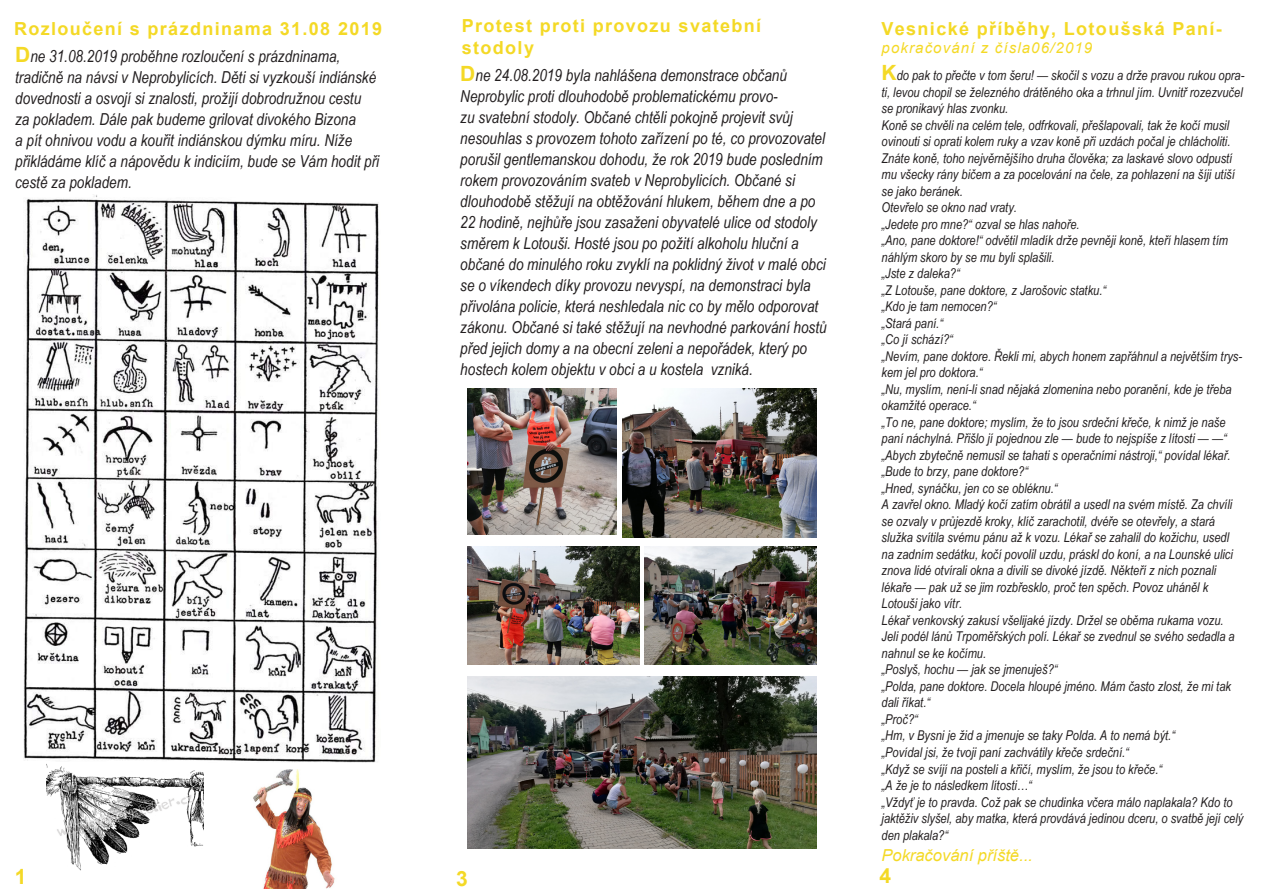
<style>
.page{position:relative;width:1263px;height:893px;background:#fff}
.page>*{position:absolute;margin:0;border:0;box-sizing:border-box;transform-origin:0 0}
.t1{font:700 21px "Arial";color:#f4d926}
.t2{font:700 18px/21.6px "Arial";letter-spacing:.075em;color:#f4d926}
.t3{font:italic 16.5px/21px "Arial Narrow";color:#231f20}
.t4{font:italic 16.5px "Arial";color:#f4d926}
.t5{font:italic 15px "Arial";letter-spacing:.075em;color:#f4d926}
.t6{font:italic 13.5px/16.5px "Arial Narrow";color:#231f20}
.s1{font-family:"Arial";font-weight:700;font-style:normal;font-size:21px;color:#f4d926}
</style>
<div class="page">
<img style="left:468px;top:388px;width:148px;height:146px">
<img style="left:23px;top:195px;width:356px;height:568px">
<img style="left:46px;top:764px;width:157px;height:107px">
<img style="left:253px;top:769px;width:82px;height:119px">
<img style="left:623px;top:388px;width:193px;height:149px">
<img style="left:644px;top:546px;width:172px;height:118px">
<img style="left:468px;top:546px;width:172px;height:118px">
<img style="left:468px;top:676px;width:348px;height:173px">
<p class="t2" style="left:14px;top:18px;width:370px">Rozloučení s prázdninama 31.08 2019</p>
<p class="t3" style="left:15px;top:46px;width:365px"><span class="s1">D</span>ne 31.08.2019 proběhne rozloučení s prázdninama, tradičně na návsi v Neprobylicích. Děti si vyzkouší indiánské dovednosti a osvojí si znalosti, prožijí dobrodružnou cestu za pokladem. Dále pak budeme grilovat divokého Bizona<br>a pít ohnivou vodu a kouřit indiánskou dýmku míru. Níže přikládáme klíč a nápovědu k indiciím, bude se Vám hodit při cestě za pokladem.</p>
<p class="t2" style="left:462px;top:15px;width:301px">Protest proti provozu svatební stodoly</p>
<p class="t3" style="left:460px;top:64px;width:368px"><span class="s1">D</span>ne 24.08.2019 byla nahlášena demonstrace občanů Neprobylic proti dlouhodobě problematickému provo-<br>zu svatební stodoly. Občané chtěli pokojně projevit svůj nesouhlas s provozem tohoto zařízení po té, co provozovatel porušil gentlemanskou dohodu, že rok 2019 bude posledním rokem provozováním svateb v Neprobylicích. Občané si dlouhodobě stěžují na obtěžování hlukem, během dne a po 22 hodině, nejhůře jsou zasaženi obyvatelé ulice od stodoly směrem k Lotouši. Hosté jsou po požití alkoholu hluční a občané do minulého roku zvyklí na poklidný život v malé obci se o víkendech díky provozu nevyspí, na demonstraci byla přivolána policie, která neshledala nic co by mělo odporovat zákonu. Občané si také stěžují na nevhodné parkování hostů před jejich domy a na obecní zeleni a nepořádek, který po hostech kolem objektu v obci a u kostela vzniká.</p>
<p class="t6" style="left:881px;top:67px;width:364px"><span class="s1">K</span>do pak to přečte v tom šeru! — skočil s vozu a drže pravou rukou opra&shy;ti, levou chopil se železného drátěného oka a trhnul jím. Uvnitř rozezvučel se pronikavý hlas zvonku.</p>
<p class="t2" style="left:881px;top:19px;width:342px">Vesnické příběhy, Lotoušská Paní-</p>
<p class="t5" style="left:881px;top:38px;width:212px">pokračování z čísla06/2019</p>
<p class="t6" style="left:881px;top:117px;width:355px">Koně se chvěli na celém tele, odfrkovali, přešlapovali, tak že kočí musil ovinouti si oprati kolem ruky a vzav koně při uzdách počal je chlácholiti.<br>Znáte koně, toho nejvěrnějšího druha člověka; za laskavé slovo odpustí mu všecky rány bičem a za pocelování na čele, za pohlazení na šíji utiší se jako beránek.</p>
<p class="t6" style="left:881px;top:199px;width:137px">Otevřelo se okno nad vraty.</p>
<p class="t6" style="left:881px;top:216px;width:200px">„Jedete pro mne?“ ozval se hlas nahoře.</p>
<p class="t6" style="left:881px;top:232px;width:348px">„Ano, pane doktore!“ odvětil mladík drže pevněji koně, kteří hlasem tím náhlým skoro by se mu byli splašili.</p>
<p class="t6" style="left:881px;top:265px;width:80px">„Jste z daleka?“</p>
<p class="t6" style="left:881px;top:282px;width:226px">„Z Lotouše, pane doktore, z Jarošovic statku.“</p>
<p class="t6" style="left:881px;top:298px;width:117px">„Kdo je tam nemocen?“</p>
<p class="t6" style="left:881px;top:315px;width:63px">„Stará paní.“</p>
<p class="t6" style="left:881px;top:331px;width:73px">„Co jí schází?“</p>
<p class="t6" style="left:881px;top:348px;width:362px">„Nevím, pane doktore. Řekli mi, abych honem zapřáhnul a největším trys&shy;kem jel pro doktora.“</p>
<p class="t6" style="left:881px;top:381px;width:352px">„Nu, myslím, není-li snad nějaká zlomenina nebo poranění, kde je třeba okamžité operace.“</p>
<p class="t6" style="left:881px;top:414px;width:347px">„To ne, pane doktore; myslím, že to jsou srdeční křeče, k nimž je naše paní náchylná. Přišlo jí pojednou zle — bude to nejspíše z lítosti — —“</p>
<p class="t6" style="left:881px;top:447px;width:350px">„Abych zbytečně nemusil se tahati s operačními nástroji,“ povídal lékař.</p>
<p class="t6" style="left:881px;top:463px;width:148px">„Bude to brzy, pane doktore?“</p>
<p class="t6" style="left:881px;top:480px;width:177px">„Hned, synáčku, jen co se obléknu.“</p>
<p class="t6" style="left:881px;top:496px;width:353px">A zavřel okno. Mladý kočí zatím obrátil a usedl na svém místě. Za chvíli se ozvaly v průjezdě kroky, klíč zarachotil, dvéře se otevřely, a stará služka svítila svému pánu až k vozu. Lékař se zahalil do kožichu, usedl na zadním sedátku, kočí povolil uzdu, práskl do koní, a na Lounské ulici znova lidé otvírali okna a divili se divoké jízdě. Někteří z nich poznali lékaře — pak už se jim rozbřesklo, proč ten spěch. Povoz uháněl k Lotouši jako vítr.</p>
<p class="t6" style="left:881px;top:612px;width:355px">Lékař venkovský zakusí všelijaké jízdy. Držel se oběma rukama vozu.<br>Jeli podél lánů Trpoměřských polí. Lékař se zvednul se svého sedadla a nahnul se ke kočímu.</p>
<p class="t6" style="left:881px;top:661px;width:177px">„Poslyš, hochu — jak se jmenuješ?“</p>
<p class="t6" style="left:881px;top:678px;width:351px">„Polda, pane doktore. Docela hloupé jméno. Mám často zlost, že mi tak dali říkat.“</p>
<p class="t6" style="left:881px;top:711px;width:38px">„Proč?“</p>
<p class="t6" style="left:881px;top:727px;width:295px">„Hm, v Bysni je žid a jmenuje se taky Polda. A to nemá být.“</p>
<p class="t6" style="left:881px;top:744px;width:249px">„Povídal jsi, že tvoji paní zachvátily křeče srdeční.“</p>
<p class="t6" style="left:881px;top:760px;width:282px">„Když se svíjí na posteli a křičí, myslím, že jsou to křeče.“</p>
<p class="t6" style="left:881px;top:777px;width:152px">„A že je to následkem lítosti…“</p>
<p class="t6" style="left:881px;top:793px;width:363px">„Vždyť je to pravda. Což pak se chudinka včera málo naplakala? Kdo to jaktěživ slyšel, aby matka, která provdává jedinou dceru, o svatbě její celý den plakala?“</p>
<p class="t4" style="left:881px;top:844px;width:153px">Pokračování příště...</p>
<p class="t1" style="left:15px;top:862px;width:13px">1</p>
<p class="t1" style="left:456px;top:863px;width:13px">3</p>
<p class="t1" style="left:879px;top:860px;width:13px">4</p>
</div>
